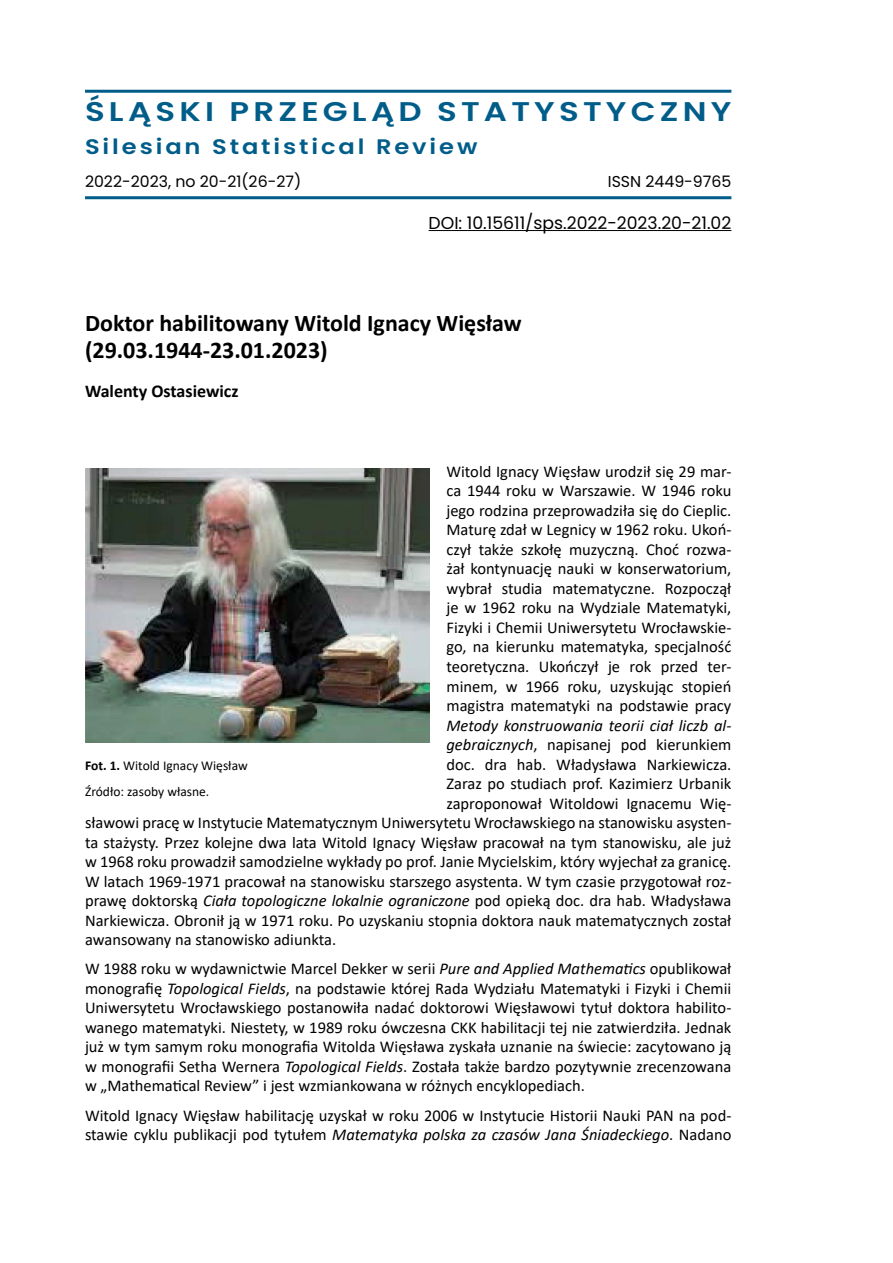
<style>
.page{position:relative;width:893px;height:1263px;background:#fff}
.page>*{position:absolute;margin:0;border:0;box-sizing:border-box;transform-origin:0 0}
.t1{font:600 27px "Poppins";letter-spacing:.13em;color:#005d89;scale:1.2 1}
.t2{font:700 24px/27px "Calibri";color:#000}
.t3{font:600 21px "Poppins";letter-spacing:.12em;color:#005d89;scale:1.15 1}
.t4{font:700 18px "Calibri";color:#000}
.t5{font:17.25px "Poppins";color:#000}
.t6{font:16.5px/19.5px "Calibri";color:#000;text-align:justify}
.t7{font:italic 16.5px "Calibri";color:#000}
.t8{font:15.75px "Poppins";color:#000}
.t9{font:13.5px/25.5px "Calibri";color:#000}
.s1{font-style:italic}
.s2{font-weight:700}
</style>
<div class="page">
<hr style="left:85px;top:90px;width:646px;height:3px;background:#005d89">
<hr style="left:85px;top:196px;width:646px;height:3px;background:#005d89">
<hr style="left:429px;top:230px;width:302px;height:1px;background:#000">
<img style="left:85px;top:469px;width:344px;height:274px">
<h1 class="t1" style="left:85px;top:96px;width:540px">ŚLĄSKI PRZEGLĄD STATYSTYCZNY</h1>
<p class="t3" style="left:85px;top:135px;width:343px">Silesian Statistical Review</p>
<p class="t8" style="left:85px;top:173px;width:218px">2022-2023, no 20-21(26-27)</p>
<p class="t8" style="left:608px;top:173px;width:125px">ISSN 2449-9765</p>
<p class="t5" style="left:429px;top:213px;width:304px">DOI: 10.15611/sps.2022-2023.20-21.02</p>
<h2 class="t2" style="left:85px;top:310px;width:438px">Doktor habilitowany Witold Ignacy Więsław (29.03.1944-23.01.2023)</h2>
<p class="t4" style="left:85px;top:379px;width:155px">Walenty Ostasiewicz</p>
<p class="t6" style="left:446px;top:461px;width:286px">Witold Ignacy Więsław urodził się 29 mar&shy;ca 1944 roku w Warszawie. W 1946 roku jego rodzina przeprowadziła się do Cieplic.<br>Maturę zdał w Legnicy w 1962 roku. Ukoń&shy;czył także szkołę muzyczną. Choć rozwa&shy;żał kontynuację nauki w konserwatorium, wybrał studia matematyczne. Rozpoczął je w 1962 roku na Wydziale Matematyki, Fizyki i Chemii Uniwersytetu Wrocławskie&shy;go, na kierunku matematyka, specjalność teoretyczna. Ukończył je rok przed ter&shy;minem, w 1966 roku, uzyskując stopień magistra matematyki na podstawie pracy</p>
<p class="t7" style="left:446px;top:713px;width:286px">Metody konstruowania teorii ciał liczb al-</p>
<p class="t6" style="left:446px;top:734px;width:286px"><span class="s1">gebraicznych</span>, napisanej pod kierunkiem</p>
<p class="t6" style="left:446px;top:754px;width:286px">doc. dra hab. Władysława Narkiewicza.</p>
<p class="t6" style="left:446px;top:773px;width:286px">Zaraz po studiach prof. Kazimierz Urbanik</p>
<p class="t6" style="left:446px;top:793px;width:286px">zaproponował Witoldowi Ignacemu Wię-</p>
<p class="t6" style="left:85px;top:812px;width:648px">sławowi pracę w Instytucie Matematycznym Uniwersytetu Wrocławskiego na stanowisku asysten-</p>
<p class="t6" style="left:85px;top:832px;width:648px">ta stażysty. Przez kolejne dwa lata Witold Ignacy Więsław pracował na tym stanowisku, ale już</p>
<p class="t6" style="left:85px;top:851px;width:648px">w 1968 roku prowadził samodzielne wykłady po prof. Janie Mycielskim, który wyjechał za granicę.</p>
<p class="t6" style="left:85px;top:871px;width:648px">W latach 1969-1971 pracował na stanowisku starszego asystenta. W tym czasie przygotował roz-</p>
<p class="t6" style="left:85px;top:890px;width:648px">prawę doktorską <span class="s1">Ciała topologiczne lokalnie ograniczone</span> pod opieką doc. dra hab. Władysława</p>
<p class="t6" style="left:85px;top:910px;width:648px">Narkiewicza. Obronił ją w 1971 roku. Po uzyskaniu stopnia doktora nauk matematycznych został</p>
<p class="t6" style="left:85px;top:929px;width:253px">awansowany na stanowisko adiunkta.</p>
<p class="t6" style="left:85px;top:959px;width:648px">W 1988 roku w wydawnictwie Marcel Dekker w serii <span class="s1">Pure and Applied Mathematics</span> opublikował monografię <span class="s1">Topological Fields</span>, na podstawie której Rada Wydziału Matematyki i Fizyki i Chemii Uniwersytetu Wrocławskiego postanowiła nadać doktorowi Więsławowi tytuł doktora habilito&shy;wanego matematyki. Niestety, w 1989 roku ówczesna CKK habilitacji tej nie zatwierdziła. Jednak już w tym samym roku monografia Witolda Więsława zyskała uznanie na świecie: zacytowano ją w monografii Setha Wernera <span class="s1">Topological Fields</span>. Została także bardzo pozytywnie zrecenzowana w „Mathematical Review” i jest wzmiankowana w różnych encyklopediach.</p>
<p class="t6" style="left:85px;top:1105px;width:648px">Witold Ignacy Więsław habilitację uzyskał w roku 2006 w Instytucie Historii Nauki PAN na pod&shy;stawie cyklu publikacji pod tytułem <span class="s1">Matematyka polska za czasów Jana Śniadeckiego</span>. Nadano</p>
<p class="t9" style="left:85px;top:753px;width:164px"><span class="s2">Fot. 1.</span> Witold Ignacy Więsław<br>Źródło: zasoby własne.</p>
</div>
